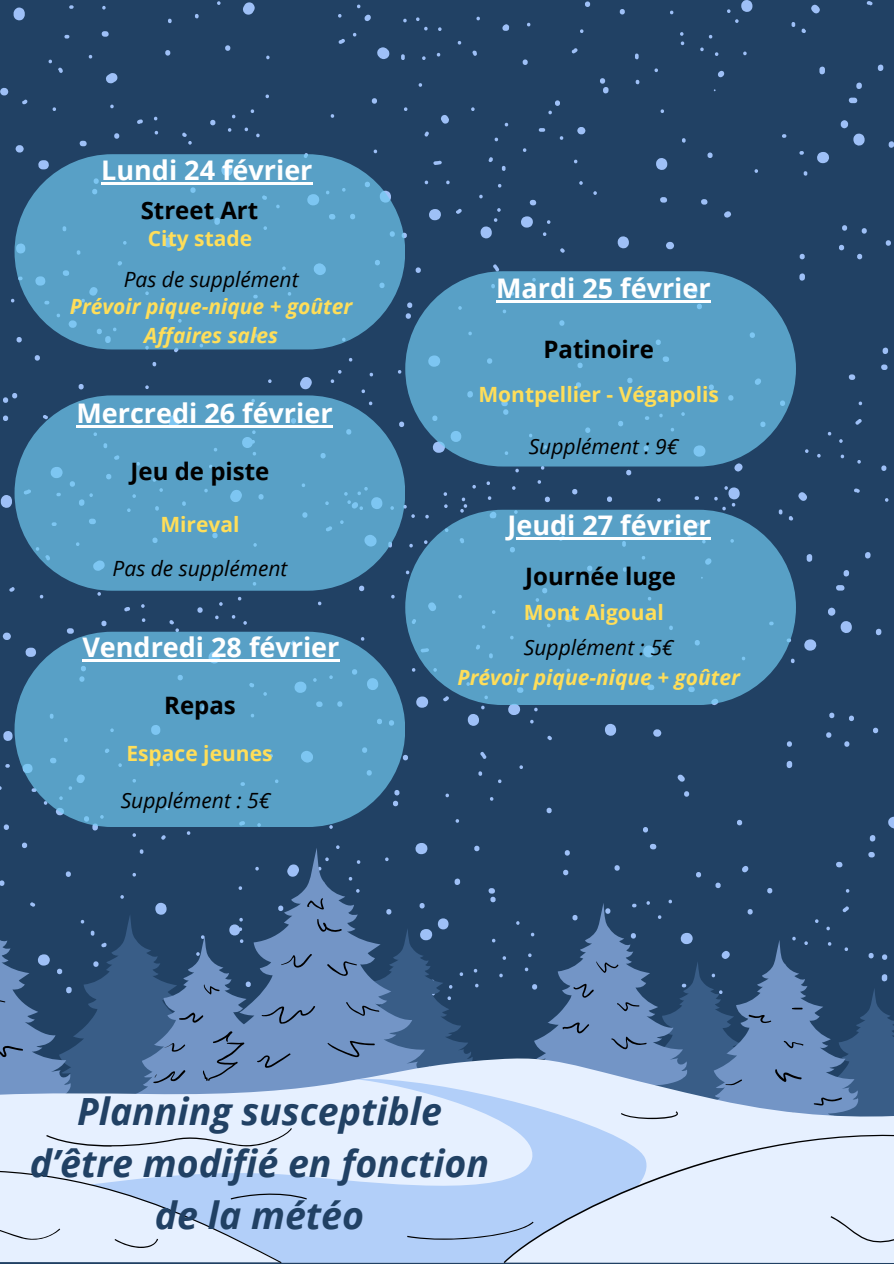
<style>
.page{position:relative;width:894px;height:1264px;background:#fff}
.page>*{position:absolute;margin:0;border:0;box-sizing:border-box;transform-origin:0 0}
.t1{font:italic 700 37.5px/51.8px "Open Sans";color:#214164;text-align:center}
.t2{font:700 27px "Open Sans";color:#fff}
.t3{font:700 24px "Open Sans";color:#000}
.t4{font:italic 21px "Open Sans";color:#000}
.t5{font:italic 700 21px/29.2px "Open Sans";color:#ffde59;text-align:center}
.t6{font:700 21px "Open Sans";color:#ffde59}
</style>
<div class="page">
<div style="left:0;top:518px;width:893px;height:379px;background:#214164"></div>
<div style="left:0;top:0;width:893px;height:518px;background:#214164"></div>
<div style="left:15px;top:154px;width:390px;height:195px;background:#58a0c6;border-radius:98px"></div>
<div style="left:15px;top:395px;width:390px;height:195px;background:#58a0c6;border-radius:98px"></div>
<div style="left:15px;top:631px;width:390px;height:196px;background:#58a0c6;border-radius:98px"></div>
<div style="left:405px;top:271px;width:390px;height:195px;background:#58a0c6;border-radius:98px"></div>
<div style="left:405px;top:509px;width:390px;height:196px;background:#58a0c6;border-radius:98px"></div>
<hr style="left:101px;top:182px;width:212px;height:2px;background:#fff">
<hr style="left:496px;top:300px;width:214px;height:3px;background:#fff">
<hr style="left:76px;top:425px;width:257px;height:2px;background:#fff">
<hr style="left:507px;top:537px;width:203px;height:2px;background:#fff">
<hr style="left:82px;top:659px;width:258px;height:2px;background:#fff">
<div style="left:0;top:847px;width:858px;height:50px;background:#214164"></div>
<svg style="left:0;top:897px;width:893px;height:365px;background:#88a1c0"></svg>
<p class="t2" style="left:101px;top:151px;width:213px">Lundi 24 février</p>
<h2 class="t3" style="left:141px;top:193px;width:119px">Street Art</h2>
<h4 class="t6" style="left:148px;top:224px;width:106px">City stade</h4>
<h3 class="t4" style="left:124px;top:264px;width:176px">Pas de supplément</h3>
<p class="t5" style="left:70px;top:291px;width:284px">Prévoir pique-nique + goûter<br>Affaires sales</p>
<h4 class="t2" style="left:76px;top:394px;width:258px">Mercredi 26 février</h4>
<h3 class="t3" style="left:131px;top:454px;width:140px">Jeu de piste</h3>
<h4 class="t6" style="left:160px;top:510px;width:81px">Mireval</h4>
<p class="t4" style="left:113px;top:553px;width:176px">Pas de supplément</p>
<h2 class="t2" style="left:82px;top:628px;width:258px">Vendredi 28 février</h2>
<p class="t3" style="left:164px;top:688px;width:73px">Repas</p>
<h2 class="t6" style="left:126px;top:738px;width:148px">Espace jeunes</h2>
<h3 class="t4" style="left:121px;top:786px;width:151px">Supplément : 5€</h3>
<p class="t2" style="left:496px;top:269px;width:216px">Mardi 25 février</p>
<h4 class="t3" style="left:543px;top:332px;width:112px">Patinoire</h4>
<h2 class="t6" style="left:478px;top:380px;width:242px">Montpellier - Végapolis</h2>
<h3 class="t4" style="left:528px;top:432px;width:151px">Supplément : 9€</h3>
<p class="t2" style="left:507px;top:506px;width:205px">Jeudi 27 février</p>
<h2 class="t3" style="left:525px;top:559px;width:152px">Journée luge</h2>
<h3 class="t6" style="left:524px;top:597px;width:141px">Mont Aigoual</h3>
<h4 class="t4" style="left:524px;top:633px;width:151px">Supplément : 5€</h4>
<p class="t5" style="left:457px;top:662px;width:284px">Prévoir pique-nique + goûter</p>
<h4 class="t1" style="left:30px;top:1084px;width:461px">Planning susceptible d’être modifié en fonction de la météo</h4>
</div>
